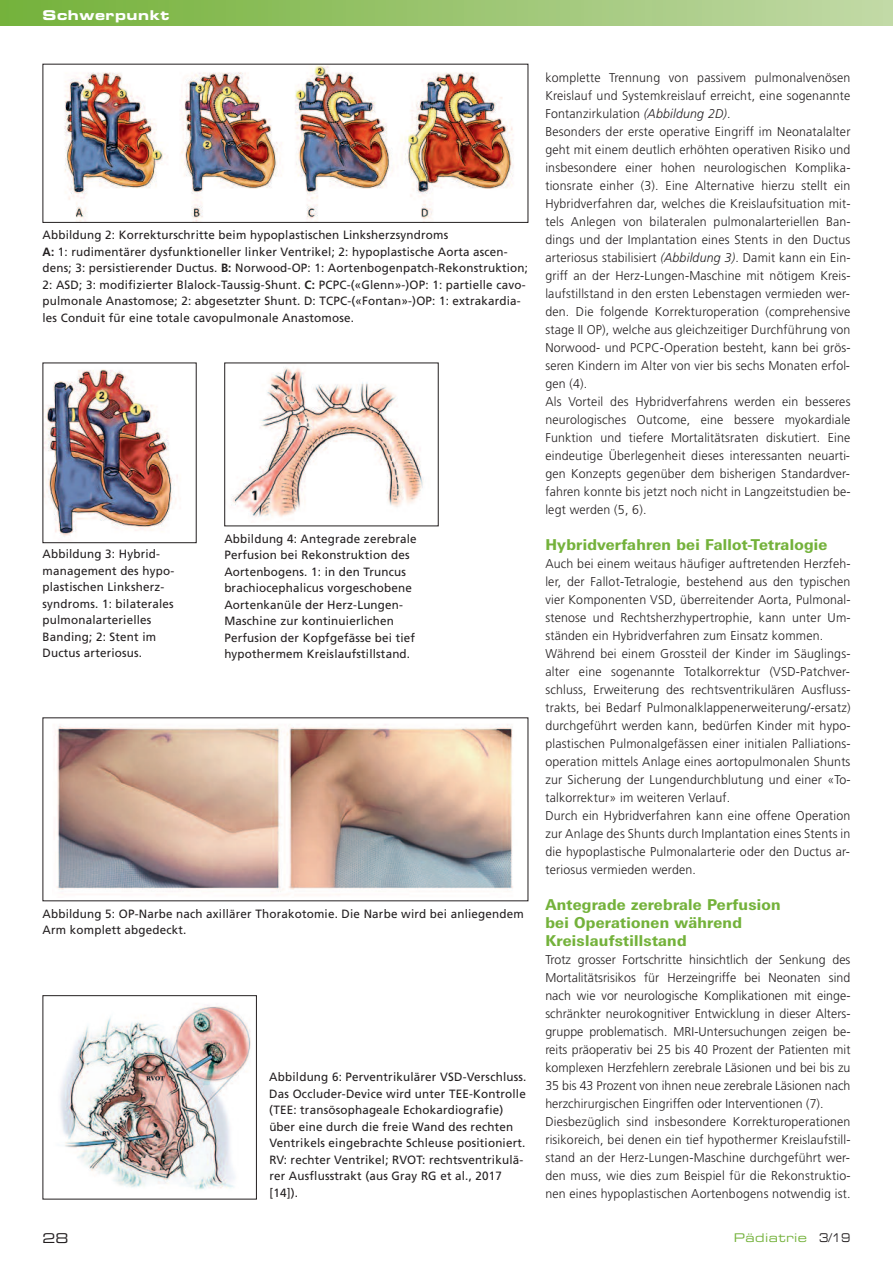
<style>
.page{position:relative;width:893px;height:1263px;background:#fff}
.page>*{position:absolute;margin:0;border:0;box-sizing:border-box;transform-origin:0 0}
.t1{font:800 15px/18px "Linotype Univers Basic";letter-spacing:.02em;color:#74b23b}
.t2{font:13.5px "Eurostile Bold Extended Two";letter-spacing:.04em;color:#fff}
.t3{font:13.5px "Eurostile Extended Two";color:#231f20}
.t4{font:300 12.75px/18px "Frutiger";letter-spacing:.015em;color:#231f20}
.t5{font:12px/16.5px "Frutiger";letter-spacing:.015em;color:#231f20}
.t6{font:12px "Eurostile Extended Two";letter-spacing:.04em;color:#74b23b}
.s1{font-weight:700}
.s2{font-style:italic}
.s3{color:#231f20}
</style>
<div class="page">
<div style="left:0;top:0;width:893px;height:26px;background:linear-gradient(to right,#74b139,#c1d9a6)"></div>
<img style="left:64px;top:66px;width:450px;height:155px">
<div style="left:43px;top:64px;width:485px;height:159px;border:1px solid #231f20"></div>
<img style="left:45px;top:369px;width:133px;height:168px">
<img style="left:232px;top:367px;width:191px;height:150px">
<div style="left:224px;top:363px;width:215px;height:163px;border:1px solid #231f20"></div>
<img style="left:55px;top:724px;width:458px;height:171px">
<img style="left:60px;top:1003px;width:191px;height:187px">
<div style="left:43px;top:995px;width:214px;height:204px;border:1px solid #231f20"></div>
<p class="t2" style="left:43px;top:11px;width:129px">Schwerpunkt</p>
<p class="t5" style="left:43px;top:228px;width:487px">Abbildung 2: Korrekturschritte beim hypoplastischen Linksherzsyndroms<br><span class="s1">A:</span> 1: rudimentärer dysfunktioneller linker Ventrikel; 2: hypoplastische Aorta ascen&shy;dens; 3: persistierender Ductus. <span class="s1">B:</span> Norwood-OP: 1: Aortenbogenpatch-Rekonstruktion; 2: ASD; 3: modifizierter Blalock-Taussig-Shunt. <span class="s1">C:</span> PCPC-(«Glenn»-)OP: 1: partielle cavo&shy;pulmonale Anastomose; 2: abgesetzter Shunt. D: TCPC-(«Fontan»-)OP: 1: extrakardia&shy;les Conduit für eine totale cavopulmonale Anastomose.</p>
<p class="t5" style="left:43px;top:547px;width:133px">Abbildung 3: Hybrid&shy;management des hypo&shy;plastischen Linksherz&shy;syndroms. 1: bilaterales pulmonalarterielles<br>Banding; 2: Stent im<br>Ductus arteriosus.</p>
<p class="t5" style="left:224px;top:531px;width:194px">Abbildung 4: Antegrade zerebrale Perfusion bei Rekonstruktion des Aortenbogens. 1: in den Truncus brachiocephalicus vorgeschobene Aortenkanüle der Herz-Lungen-Maschine zur kontinuierlichen Perfusion der Kopfgefässe bei tief hypothermem Kreislaufstillstand.</p>
<p class="t5" style="left:43px;top:906px;width:483px">Abbildung 5: OP-Narbe nach axillärer Thorakotomie. Die Narbe wird bei anliegendem<br>Arm komplett abgedeckt.</p>
<p class="t5" style="left:269px;top:1070px;width:259px">Abbildung 6: Perventrikulärer VSD-Verschluss.<br>Das Occluder-Device wird unter TEE-Kontrolle (TEE: transösophageale Echokardiografie) über eine durch die freie Wand des rechten Ventrikels eingebrachte Schleuse positioniert.<br>RV: rechter Ventrikel; RVOT: rechtsventrikulä&shy;rer Ausflusstrakt (aus Gray RG et al., 2017 [14]).</p>
<p class="t4" style="left:545px;top:69px;width:307px">komplette Trennung von passivem pulmonalvenösen Kreislauf und Systemkreislauf erreicht, eine sogenannte Fontanzirkulation <span class="s2">(Abbildung 2D)</span>.<br>Besonders der erste operative Eingriff im Neonatalalter geht mit einem deutlich erhöhten operativen Risiko und insbesondere einer hohen neurologischen Komplika&shy;tionsrate einher (3). Eine Alternative hierzu stellt ein Hybridverfahren dar, welches die Kreislaufsituation mit&shy;tels Anlegen von bilateralen pulmonalarteriellen Ban&shy;dings und der Implantation eines Stents in den Ductus arteriosus stabilisiert <span class="s2">(Abbildung 3)</span>. Damit kann ein Ein&shy;griff an der Herz-Lungen-Maschine mit nötigem Kreis&shy;laufstillstand in den ersten Lebenstagen vermieden wer&shy;den. Die folgende Korrekturoperation (comprehensive stage II OP), welche aus gleichzeitiger Durchführung von Norwood- und PCPC-Operation besteht, kann bei grös&shy;seren Kindern im Alter von vier bis sechs Monaten erfol&shy;gen (4).<br>Als Vorteil des Hybridverfahrens werden ein besseres neurologisches Outcome, eine bessere myokardiale Funktion und tiefere Mortalitätsraten diskutiert. Eine eindeutige Überlegenheit dieses interessanten neuarti&shy;gen Konzepts gegenüber dem bisherigen Standardver&shy;fahren konnte bis jetzt noch nicht in Langzeitstudien be&shy;legt werden (5, 6).</p>
<p class="t1" style="left:545px;top:537px;width:284px">Hybridverfahren bei Fallot-Tetralogie</p>
<p class="t4" style="left:545px;top:555px;width:307px">Auch bei einem weitaus häufiger auftretenden Herzfeh&shy;ler, der Fallot-Tetralogie, bestehend aus den typischen vier Komponenten VSD, überreitender Aorta, Pulmonal&shy;stenose und Rechtsherzhypertrophie, kann unter Um&shy;ständen ein Hybridverfahren zum Einsatz kommen.<br>Während bei einem Grossteil der Kinder im Säuglings&shy;alter eine sogenannte Totalkorrektur (VSD-Patchver&shy;schluss, Erweiterung des rechtsventrikulären Ausfluss&shy;trakts, bei Bedarf Pulmonalklappenerweiterung/-ersatz) durchgeführt werden kann, bedürfen Kinder mit hypo&shy;plastischen Pulmonalgefässen einer initialen Palliations&shy;operation mittels Anlage eines aortopulmonalen Shunts zur Sicherung der Lungendurchblutung und einer «To&shy;talkorrektur» im weiteren Verlauf.<br>Durch ein Hybridverfahren kann eine offene Operation zur Anlage des Shunts durch Implantation eines Stents in die hypoplastische Pulmonalarterie oder den Ductus ar&shy;teriosus vermieden werden.</p>
<p class="t1" style="left:545px;top:897px;width:237px">Antegrade zerebrale Perfusion bei Operationen während<br>Kreislaufstillstand</p>
<p class="t4" style="left:545px;top:951px;width:307px">Trotz grosser Fortschritte hinsichtlich der Senkung des Mortalitätsrisikos für Herzeingriffe bei Neonaten sind nach wie vor neurologische Komplikationen mit einge&shy;schränkter neurokognitiver Entwicklung in dieser Alters&shy;gruppe problematisch. MRI-Untersuchungen zeigen be&shy;reits präoperativ bei 25 bis 40 Prozent der Patienten mit komplexen Herzfehlern zerebrale Läsionen und bei bis zu 35 bis 43 Prozent von ihnen neue zerebrale Läsionen nach herzchirurgischen Eingriffen oder Interventionen (7).<br>Diesbezüglich sind insbesondere Korrekturoperationen risikoreich, bei denen ein tief hypothermer Kreislaufstill&shy;stand an der Herz-Lungen-Maschine durchgeführt wer&shy;den muss, wie dies zum Beispiel für die Rekonstruktio&shy;nen eines hypoplastischen Aortenbogens notwendig ist.</p>
<p class="t3" style="left:43px;top:1233px;width:28px">28</p>
<p class="t6" style="left:734px;top:1233px;width:118px">Pädiatrie <span class="s3">3/19</span></p>
</div>
